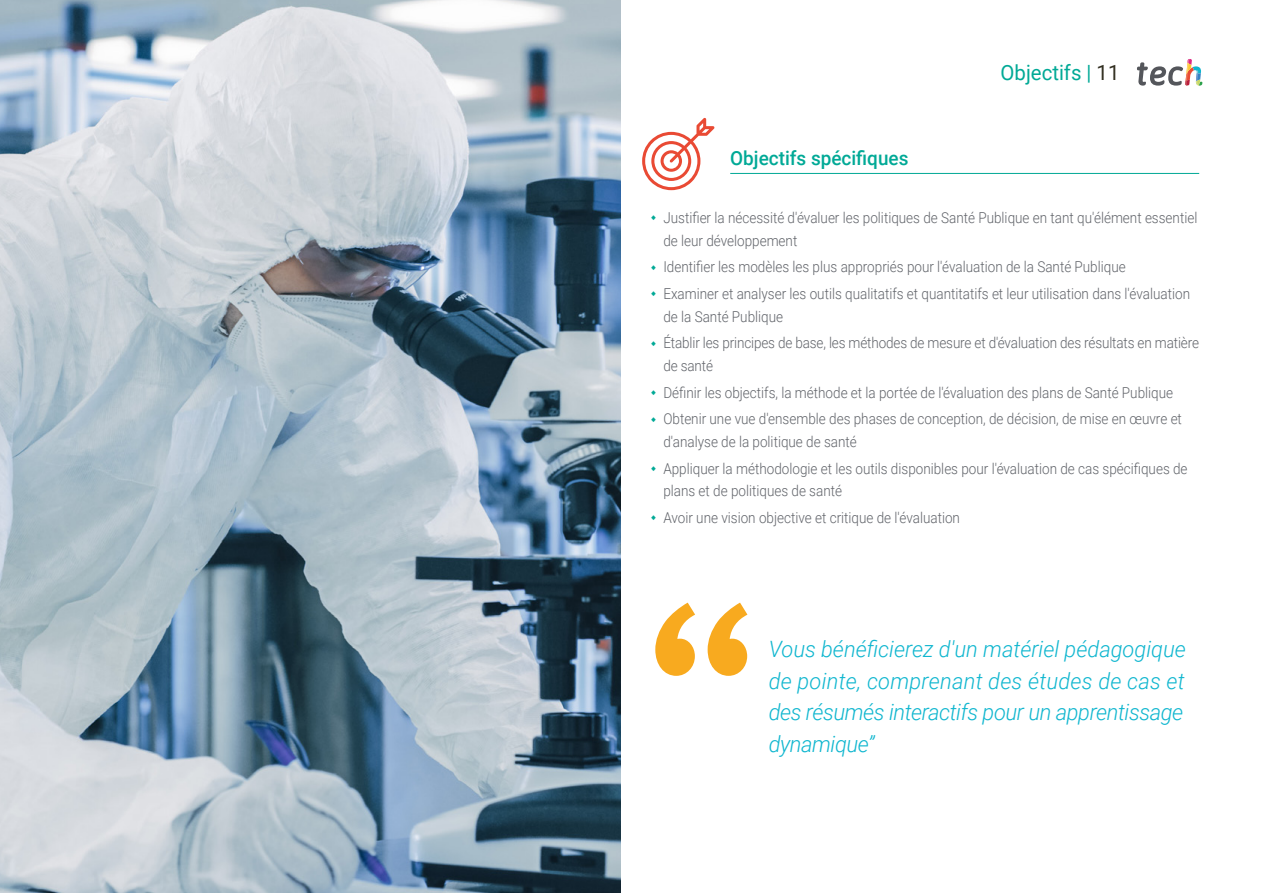
<style>
.page{position:relative;width:1263px;height:893px;background:#fff}
.page>*{position:absolute;margin:0;border:0;box-sizing:border-box;transform-origin:0 0}
.t1{font:italic 300 22.5px/31.5px "Roboto";color:#0fb6cf}
.t2{font:21px "Roboto";color:#00a996}
.t3{font:500 19.5px "Roboto";color:#00a996}
.t4{font:300 15px/26.7px "Roboto";color:#61646a;scale:.9 1}
.s1{color:#312e20}
</style>
<div class="page">
<hr style="left:730px;top:173px;width:469px;height:1px;background:#00a996">
<svg style="left:642px;top:118px;width:72px;height:72px"></svg>
<img style="left:0;top:0;width:621px;height:893px">
<svg style="left:655px;top:603px;width:92px;height:73px"></svg>
<svg style="left:1137px;top:59px;width:65px;height:27px"></svg>
<h3 class="t3" style="left:730px;top:144px;width:180px">Objectifs spécifiques</h3>
<h2 class="t2" style="left:1000px;top:57px;width:120px">Objectifs | <span class="s1">11</span></h2>
<p class="t4" style="left:663px;top:206px;width:595px;line-height:22.5px">Justifier la nécessité d'évaluer les politiques de Santé Publique en tant qu'élément essentiel de leur développement</p>
<p class="t4" style="left:663px;top:253px;width:587px">Identifier les modèles les plus appropriés pour l'évaluation de la Santé Publique<br>Examiner et analyser les outils qualitatifs et quantitatifs et leur utilisation dans l'évaluation</p>
<p class="t4" style="left:663px;top:302px;width:597px">de la Santé Publique<br>Établir les principes de base, les méthodes de mesure et d'évaluation des résultats en matière</p>
<p class="t4" style="left:663px;top:352px;width:578px">de santé<br>Définir les objectifs, la méthode et la portée de l'évaluation des plans de Santé Publique<br>Obtenir une vue d'ensemble des phases de conception, de décision, de mise en œuvre et</p>
<p class="t4" style="left:663px;top:428px;width:584px">d'analyse de la politique de santé<br>Appliquer la méthodologie et les outils disponibles pour l'évaluation de cas spécifiques de</p>
<p class="t4" style="left:663px;top:477px;width:331px">plans et de politiques de santé<br>Avoir une vision objective et critique de l'évaluation</p>
<h1 class="t1" style="left:769px;top:632px;width:419px">Vous bénéficierez d'un matériel pédagogique de pointe, comprenant des études de cas et des résumés interactifs pour un apprentissage dynamique”</h1>
</div>
